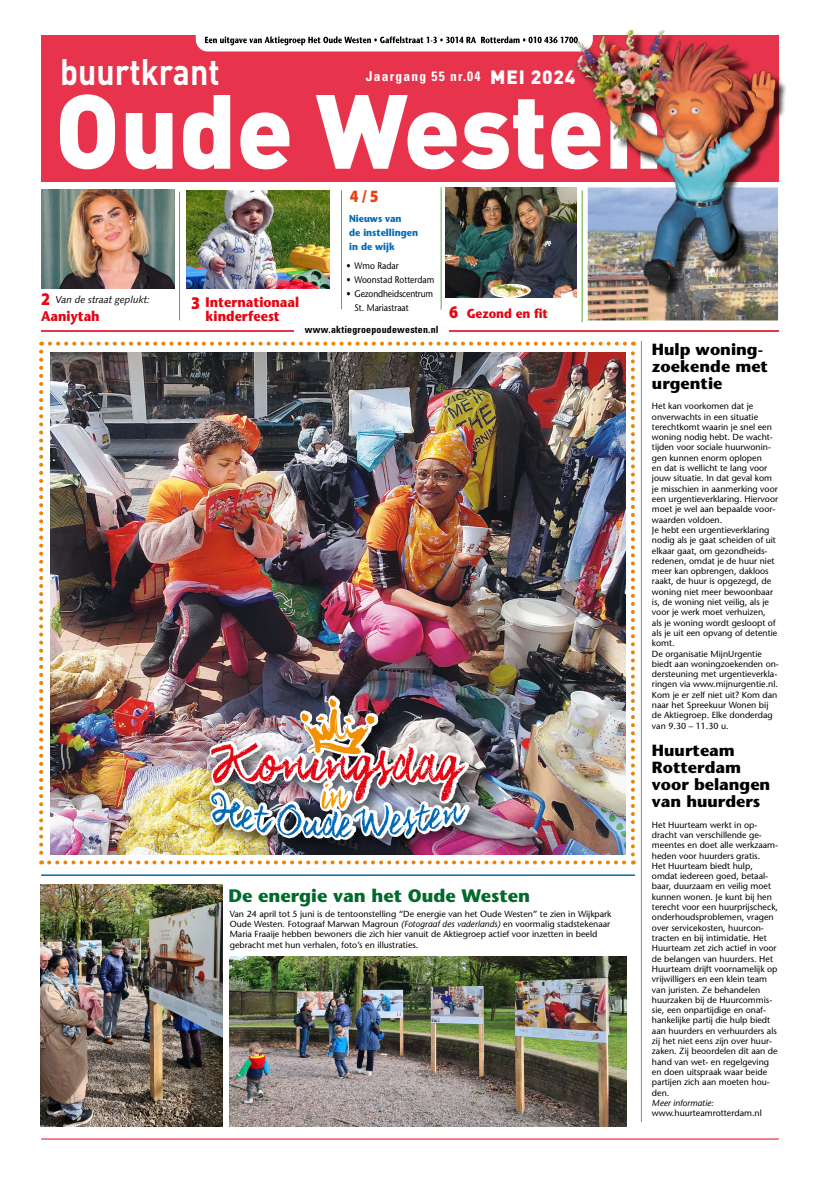
<style>
.page{position:relative;width:820px;height:1177px;background:#fff}
.page>*{position:absolute;margin:0;border:0;box-sizing:border-box;transform-origin:0 0}
.t1{font:700 36.4px "DIN";color:#fff;scale:.88 1}
.t2{font:900 19px "DIN";letter-spacing:.04em;color:#fff}
.t3{font:700 18px "Stone Sans";color:#006a2c}
.t4{font:900 17.9px "Myriad Pro";color:#e30613;scale:.88 1}
.t5{font:900 17.3px "Myriad Pro";color:#e74011;scale:.88 1}
.t6{font:700 16.1px/17px "Stone Sans";color:#000}
.t7{font:700 14px/14px "Stone Sans";color:#e30613;scale:.91 1}
.t8{font:700 condensed 13.5px "Univers";letter-spacing:.09em;color:#fff}
.t9{font:700 13px "Stone Sans";color:#e30613;scale:.91 1}
.t10{font:700 10px/14px "Stone Sans";color:#006eb8;scale:.91 1}
.t11{font:italic 10px "Syntax";color:#000}
.t12{font:700 condensed 9.9px "Univers";letter-spacing:.02em;color:#000}
.t13{font:9.5px/14px "Stone Sans";color:#000;scale:.89 1}
.t14{font:8.8px/10.3px "Stone Sans";color:#000}
.t15{font:italic 8.8px "Stone Sans";color:#000}
.s1{font-style:italic}
</style>
<div class="page">
<hr style="left:41px;top:330px;width:737px;height:1px;background:#e7344c">
<div style="left:41px;top:35px;width:737px;height:147px;background:#e7344c"></div>
<svg style="left:60px;top:94px;width:509px;height:75px"></svg>
<div style="left:196px;top:18px;width:396px;height:33px;background:#fff;border-radius:12px"></div>
<svg style="left:205px;top:36px;width:364px;height:9px"></svg>
<hr style="left:179px;top:191px;width:1px;height:129px;background:#5ab031">
<hr style="left:341px;top:190px;width:1px;height:119px;background:#5ab031">
<hr style="left:640px;top:341px;width:1px;height:780px;background:#5ab031">
<hr style="left:581px;top:190px;width:1px;height:132px;background:#5ab031">
<hr style="left:440px;top:187px;width:1px;height:122px;background:#5ab031">
<div style="left:294px;top:325px;width:155px;height:15px;background:#fdfdfd"></div>
<img style="left:41px;top:189px;width:133px;height:100px">
<hr style="left:41px;top:1138px;width:737px;height:1px;background:#e30613">
<hr style="left:41px;top:874px;width:593px;height:1px;background:#0069b4">
<img style="left:587px;top:299px;width:190px;height:21px">
<img style="left:569px;top:30px;width:217px;height:269px">
<img style="left:187px;top:190px;width:142px;height:99px">
<img style="left:445px;top:187px;width:131px;height:111px">
<svg style="left:39px;top:351px;width:4px;height:513px"></svg>
<svg style="left:49px;top:860px;width:584px;height:4px"></svg>
<svg style="left:631px;top:341px;width:3px;height:513px"></svg>
<svg style="left:41px;top:341px;width:583px;height:4px"></svg>
<img style="left:41px;top:884px;width:181px;height:242px">
<img style="left:230px;top:956px;width:396px;height:170px">
<img style="left:51px;top:352px;width:574px;height:502px">
<img style="left:200px;top:692px;width:289px;height:163px">
<img style="left:209px;top:695px;width:261px;height:145px">
<h1 class="t1" style="left:60px;top:48px;width:183px">buurtkrant</h1>
<h3 class="t8" style="left:365px;top:67px;width:116px">Jaargang 55 nr.04</h3>
<h2 class="t2" style="left:490px;top:64px;width:87px">MEI 2024</h2>
<h3 class="t5" style="left:350px;top:187px;width:34px">4 / 5</h3>
<p class="t10" style="left:349px;top:211px;width:77px">Nieuws van<br>de instellingen in de wijk</p>
<p class="t13" style="left:346px;top:259px;width:60px">• Wmo Radar</p>
<p class="t13" style="left:346px;top:273px;width:100px">• Woonstad Rotterdam</p>
<p class="t13" style="left:354px;top:287px;width:90px;text-indent:-8px">• Gezondheidscentrum<br>St. Mariastraat</p>
<h3 class="t4" style="left:41px;top:289px;width:12px">2</h3>
<h3 class="t4" style="left:191px;top:293px;width:12px">3</h3>
<h3 class="t7" style="left:41px;top:308px;width:66px">Aaniytah</h3>
<p class="t11" style="left:55px;top:294px;width:96px">Van de straat geplukt:</p>
<h3 class="t7" style="left:205px;top:295px;width:104px">Internationaal kinderfeest</h3>
<h3 class="t9" style="left:466px;top:305px;width:91px">Gezond en fit</h3>
<p class="t12" style="left:305px;top:324px;width:135px">www.aktiegroepoudewesten.nl</p>
<h3 class="t4" style="left:449px;top:302px;width:12px">6</h3>
<h3 class="t3" style="left:228px;top:884px;width:303px">De energie van het Oude Westen</h3>
<p class="t14" style="left:230px;top:908px;width:383px">Van 24 april tot 5 juni is de tentoonstelling “De energie van het Oude Westen” te zien in Wijkpark Oude Westen. Fotograaf Marwan Magroun <span class="s1">(Fotograaf des vaderlands)</span> en voormalig stadstekenaar Maria Fraaije hebben bewoners die zich hier vanuit de Aktiegroep actief voor inzetten in beeld gebracht met hun verhalen, foto’s en illustraties.</p>
<h3 class="t6" style="left:651px;top:340px;width:118px">Hulp woning&shy;zoekende met urgentie</h3>
<p class="t14" style="left:651px;top:401px;width:128px">Het kan voorkomen dat je onverwachts in een situatie terechtkomt waarin je snel een woning nodig hebt. De wacht&shy;tijden voor sociale huurwonin&shy;gen kunnen enorm oplopen<br>en dat is wellicht te lang voor jouw situatie. In dat geval kom je misschien in aanmerking voor een urgentieverklaring. Hiervoor moet je wel aan bepaalde voor&shy;waarden voldoen.<br>Je hebt een urgentieverklaring nodig als je gaat scheiden of uit elkaar gaat, om gezondheids&shy;redenen, omdat je de huur niet meer kan opbrengen, dakloos raakt, de huur is opgezegd, de woning niet meer bewoonbaar is, de woning niet veilig, als je voor je werk moet verhuizen,<br>als je woning wordt gesloopt of als je uit een opvang of detentie komt.<br>De organisatie MijnUrgentie biedt aan woningzoekenden on&shy;dersteuning met urgentieverkla&shy;ringen via www.mijnurgentie.nl.<br>Kom je er zelf niet uit? Kom dan naar het Spreekuur Wonen bij de Aktiegroep. Elke donderdag van 9.30 – 11.30 u.</p>
<h3 class="t6" style="left:651px;top:741px;width:120px">Huurteam<br>Rotterdam voor belangen van huurders</h3>
<p class="t14" style="left:651px;top:819px;width:128px">Het Huurteam werkt in op&shy;dracht van verschillende ge&shy;meentes en doet alle werkzaam&shy;heden voor huurders gratis.<br>Het Huurteam biedt hulp, omdat iedereen goed, betaal&shy;baar, duurzaam en veilig moet kunnen wonen. Je kunt bij hen terecht voor een huurprijscheck, onderhoudsproblemen, vragen over servicekosten, huurcon&shy;tracten en bij intimidatie. Het<br>Huurteam zet zich actief in voor de belangen van huurders. Het<br>Huurteam drijft voornamelijk op vrijwilligers en een klein team van juristen. Ze behandelen huurzaken bij de Huurcommis&shy;sie, een onpartijdige en onaf&shy;hankelijke partij die hulp biedt aan huurders en verhuurders als zij het niet eens zijn over huur&shy;zaken. Zij beoordelen dit aan de hand van wet- en regelgeving en doen uitspraak waar beide partijen zich aan moeten hou&shy;den.</p>
<p class="t15" style="left:651px;top:1097px;width:63px">Meer informatie:</p>
<p class="t14" style="left:651px;top:1107px;width:111px">www.huurteamrotterdam.nl</p>
</div>
